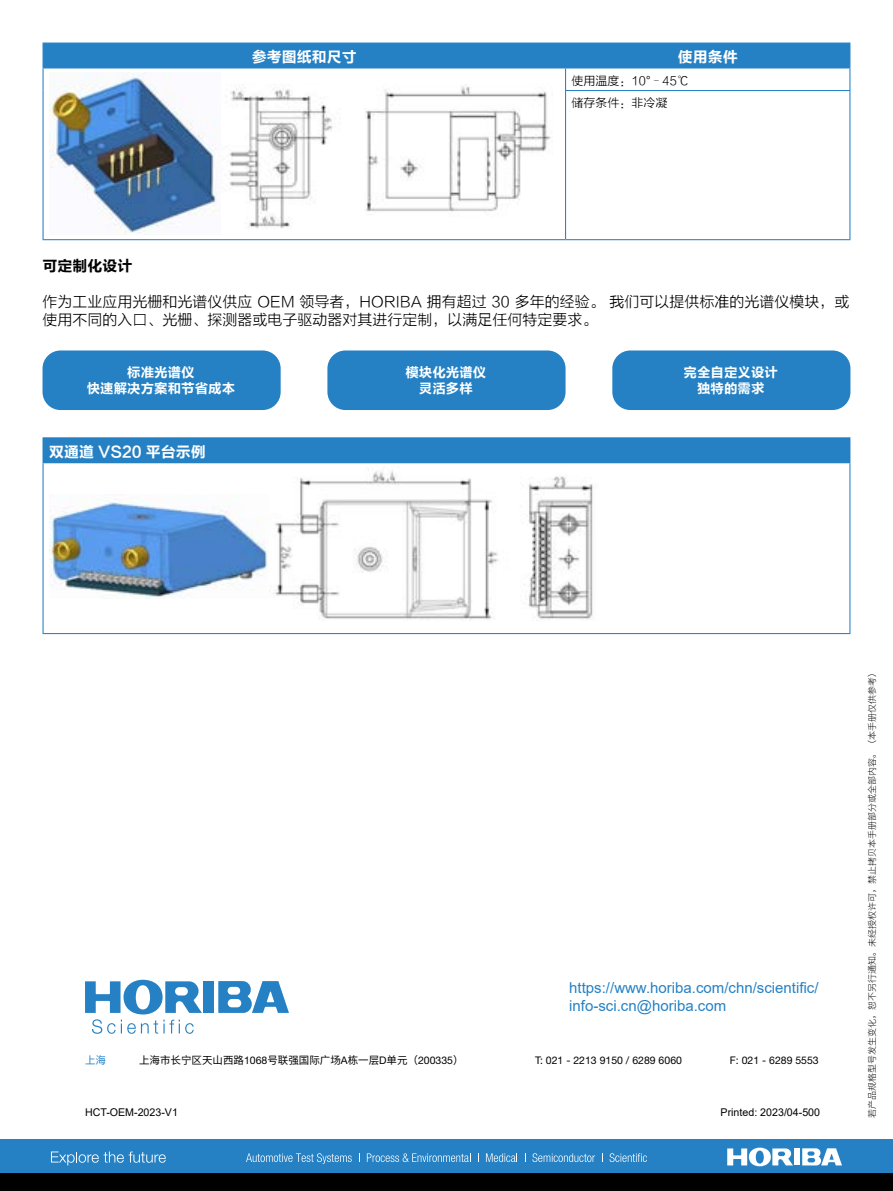
<style>
.page{position:relative;width:893px;height:1191px;background:#fff}
.page>*{position:absolute;margin:0;border:0;box-sizing:border-box;transform-origin:0 0}
.t1{font:15px/18px "FZLTXHK";color:#000}
.t2{font:15px/18px "Arial";color:#2581c4}
.t3{font:15px "FZLTCHK GBK1 0";color:#fff}
.t4{font:15px "FZLTCHK GBK1 0";color:#000}
.t5{font:13.5px/16.2px "FZLTCHK GBK1 0";color:#fff;text-align:center}
.t6{font:12px/22.5px "FZLTXHK";color:#000}
.t7{font:10.65px "Arial";color:#000}
.t8{font:10.5px "Helvetica Neue LT Pro";color:#000}
.t9{font:10.5px "Source Han Sans CN";color:#000}
.t10{font:10.5px "Source Han Sans CN";color:#2581c4}
.t11{font:300 9px "Source Han Sans CN";color:#000}
.s1{font-family:"Source Han Sans CN"}
.s2{font-family:"Helvetica Neue LT Pro"}
</style>
<div class="page">
<svg style="left:43px;top:43px;width:807px;height:48px"></svg>
<hr style="left:43px;top:91px;width:1px;height:148px;background:#2581c4">
<hr style="left:565px;top:90px;width:285px;height:1px;background:#2581c4">
<hr style="left:565px;top:91px;width:1px;height:148px;background:#2581c4">
<hr style="left:849px;top:91px;width:1px;height:148px;background:#2581c4">
<hr style="left:43px;top:239px;width:523px;height:1px;background:#2581c4">
<hr style="left:566px;top:239px;width:284px;height:1px;background:#2581c4">
<img style="left:49px;top:73px;width:504px;height:162px">
<div style="left:43px;top:438px;width:807px;height:25px;background:#2581c4"></div>
<hr style="left:43px;top:437px;width:807px;height:1px;background:#2581c4">
<hr style="left:43px;top:463px;width:1px;height:170px;background:#2581c4">
<hr style="left:849px;top:463px;width:1px;height:170px;background:#2581c4">
<hr style="left:43px;top:633px;width:807px;height:1px;background:#2581c4">
<img style="left:49px;top:494px;width:218px;height:105px">
<img style="left:274px;top:470px;width:319px;height:151px">
<div style="left:43px;top:350px;width:238px;height:60px;background:#2581c4;border-radius:18px"></div>
<div style="left:327px;top:350px;width:239px;height:60px;background:#2581c4;border-radius:18px"></div>
<div style="left:612px;top:350px;width:238px;height:60px;background:#2581c4;border-radius:18px"></div>
<div style="left:0;top:1140px;width:893px;height:34px;background:#2581c4"></div>
<div style="left:0;top:1174px;width:893px;height:17px;background:#000"></div>
<div style="left:794px;top:1148px;width:6px;height:17px;background:#fff"></div>
<svg style="left:727px;top:1147px;width:66px;height:19px"></svg>
<svg style="left:802px;top:1148px;width:40px;height:17px"></svg>
<svg style="left:51px;top:1151px;width:115px;height:14px"></svg>
<svg style="left:246px;top:1153px;width:106px;height:11px"></svg>
<svg style="left:367px;top:1153px;width:104px;height:9px"></svg>
<svg style="left:486px;top:1153px;width:31px;height:9px"></svg>
<svg style="left:532px;top:1153px;width:63px;height:9px"></svg>
<svg style="left:610px;top:1153px;width:37px;height:9px"></svg>
<div style="left:204px;top:981px;width:10px;height:32px;background:#2581c4"></div>
<svg style="left:218px;top:981px;width:71px;height:32px"></svg>
<svg style="left:85px;top:979px;width:117px;height:54px"></svg>
<p class="t3" style="left:252px;top:49px;width:106px">参考图纸和尺寸</p>
<p class="t3" style="left:678px;top:49px;width:61px">使用条件</p>
<p class="t6" style="left:572px;top:69px;width:119px">使用温度：10<span class="s1">°</span>–45℃储存条件：非冷凝</p>
<p class="t4" style="left:43px;top:257px;width:91px">可定制化设计</p>
<p class="t1" style="left:43px;top:293px;width:808px">作为工业应用光栅和光谱仪供应 OEM 领导者，HORIBA 拥有超过 30 多年的经验。 我们可以提供标准的光谱仪模块，或使用不同的入口、光栅、探测器或电子驱动器对其进行定制，以满足任何特定要求。</p>
<p class="t5" style="left:87px;top:365px;width:150px">标准光谱仪<br>快速解决方案和节省成本</p>
<p class="t5" style="left:405px;top:365px;width:82px">模块化光谱仪灵活多样</p>
<p class="t5" style="left:684px;top:365px;width:96px">完全自定义设计独特的需求</p>
<p class="t3" style="left:49px;top:443px;width:158px">双通道 VS20 平台示例</p>
<p class="t2" style="left:569px;top:978px;width:251px">https://www.horiba.com/chn/scientific/ info-sci.cn@horiba.com</p>
<p class="t10" style="left:85px;top:1054px;width:22px">上海</p>
<p class="t9" style="left:139px;top:1054px;width:326px">上海市长宁区天山西路<span class="s2">1068</span>号联强国际广场<span class="s2">A</span>栋一层<span class="s2">D</span>单元（<span class="s2">200335</span>）</p>
<p class="t8" style="left:535px;top:1054px;width:148px">T: 021 - 2213 9150 / 6289 6060</p>
<p class="t8" style="left:730px;top:1054px;width:90px">F: 021 - 6289 5553</p>
<p class="t7" style="left:85px;top:1104px;width:94px">HCT-OEM-2023-V1</p>
<p class="t7" style="left:721px;top:1104px;width:101px">Printed: 2023/04-500</p>
<p class="t11" style="left:867px;top:1118px;width:451px;rotate:-90deg">若产品规格型号发生变化，恕不另行通知。未经授权许可，禁止拷贝本手册部分或全部内容。（本手册仅供参考）</p>
</div>
